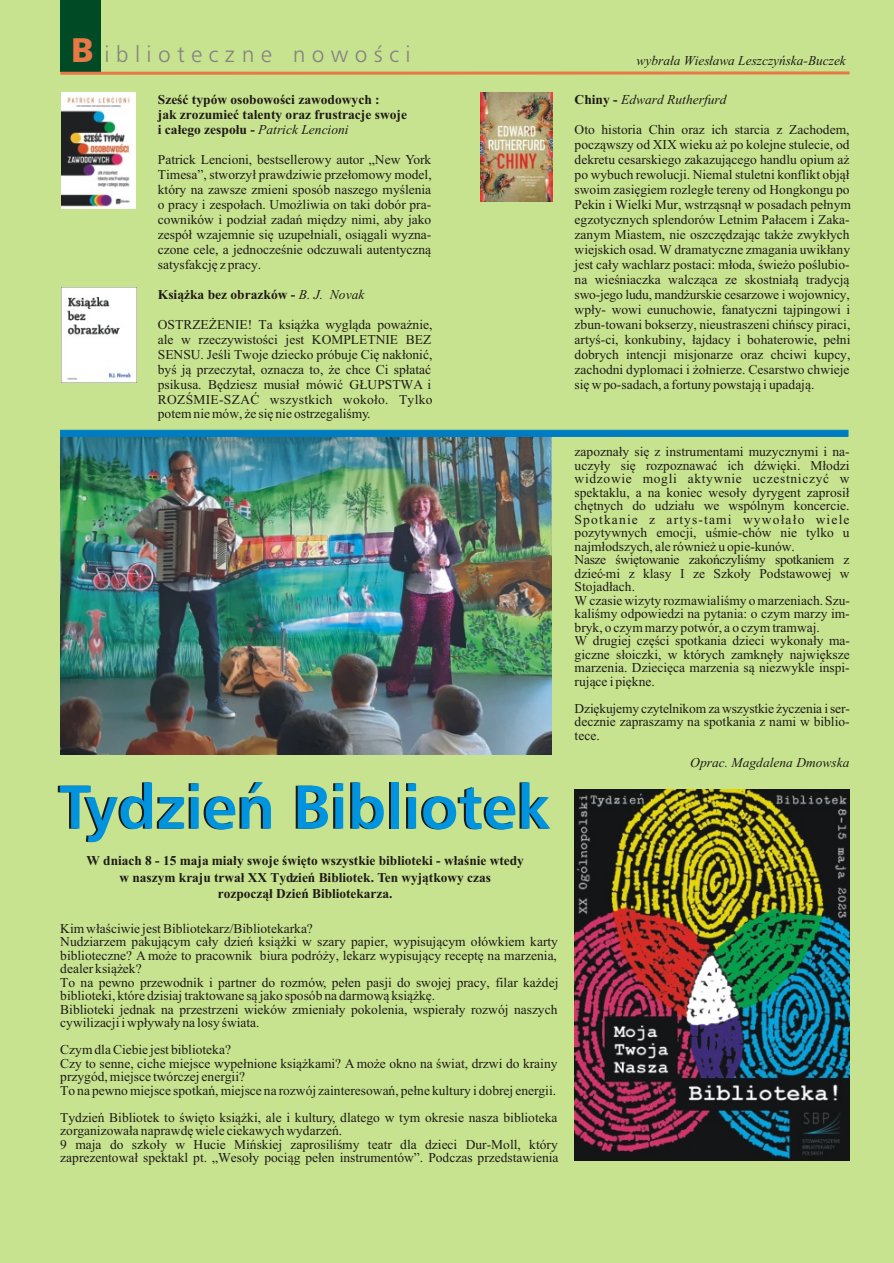
<style>
.page{position:relative;width:894px;height:1263px;background:#c7e38f}
.page>*{position:absolute;margin:0;border:0;box-sizing:border-box;transform-origin:0 0}
.t1{font:700 61.8px "G Frutiger IEE";color:#1f1a17}
.t2{font:22.8px "G Frutiger Lt IEE";letter-spacing:.28em;color:#858282}
.t3{font:13.5px/13.5px "Times New Roman CE";color:#1f1a17;text-align:justify}
.t4{font:700 13.5px/15px "Times New Roman CE";color:#1f1a17}
.t5{font:italic 13.5px "Times New Roman CE";color:#1f1a17}
.s1{font-family:"G Frutiger Bl IEE";font-weight:700;font-size:34.2px;color:#e87845}
.s2{font-weight:400;font-style:italic}
.s3{font-weight:700;font-style:normal}
</style>
<div class="page">
<div style="left:60px;top:0;width:41px;height:72px;background:#004a26"></div>
<svg style="left:60px;top:71px;width:790px;height:4px;background:#dd9156"></svg>
<img style="left:480px;top:92px;width:73px;height:110px">
<img style="left:61px;top:287px;width:76px;height:96px">
<img style="left:61px;top:93px;width:74px;height:116px">
<img style="left:575px;top:789px;width:275px;height:372px">
<img style="left:60px;top:437px;width:492px;height:318px">
<div style="left:60px;top:430px;width:788px;height:7px;background:#007dc2;border:1px solid #007dc2"></div>
<h2 class="t2" style="left:71px;top:44px;width:341px"><span class="s1">B</span> iblioteczne nowoœci</h2>
<p class="t4" style="left:158px;top:94px;width:251px">Szeœæ typów osobowoœci zawodowych :<br>jak zrozumieæ talenty oraz frustracje swoje i ca³ego zespo³u - <span class="s2">Patrick Lencioni</span></p>
<p class="t3" style="left:158px;top:154px;width:275px;line-height:15px">Patrick Lencioni, bestsellerowy autor „New York Timesa”, stworzy³ prawdziwie prze³omowy model, który na zawsze zmieni sposób naszego myœlenia o pracy i zespo³ach. Umo¿liwia on taki dobór pra&shy;cowników i podzia³ zadañ miêdzy nimi, aby jako zespó³ wzajemnie siê uzupe³niali, osi¹gali wyzna&shy;czone cele, a jednoczeœnie odczuwali autentyczn¹ satysfakcjê z pracy.</p>
<p class="t4" style="left:158px;top:288px;width:208px">Ksi¹¿ka bez obrazków - <span class="s2">B. J. Novak</span></p>
<p class="t3" style="left:158px;top:318px;width:276px;line-height:15px">OSTRZE¯ENIE! Ta ksi¹¿ka wygl¹da powa¿nie, ale w rzeczywistoœci jest KOMPLETNIE BEZ SENSU. Jeœli Twoje dziecko próbuje Ciê nak³oniæ, byœ j¹ przeczyta³, oznacza to, ¿e chce Ci sp³ataæ psikusa. Bêdziesz musia³ mówiæ G£UPSTWA i ROZŒMIE-SZAÆ wszystkich woko³o. Tylko potem nie mów, ¿e siê nie ostrzegaliœmy.</p>
<h1 class="t1" style="left:57px;top:782px;width:493px">Tydzieñ Bibliotek</h1>
<p class="t4" style="left:87px;top:854px;width:439px;line-height:16.5px;text-align:center">W dniach 8 - 15 maja mia³y swoje œwiêto wszystkie biblioteki - w³aœnie wtedy w naszym kraju trwa³ XX Tydzieñ Bibliotek. Ten wyj¹tkowy czas<br>rozpocz¹³ Dzieñ Bibliotekarza.</p>
<p class="t3" style="left:60px;top:923px;width:500px;text-align:left">Kim w³aœciwie jest Bibliotekarz/Bibliotekarka?<br>Nudziarzem pakuj¹cym ca³y dzieñ ksi¹¿ki w szary papier, wypisuj¹cym o³ówkiem karty biblioteczne? A mo¿e to pracownik biura podró¿y, lekarz wypisuj¹cy receptê na marzenia, dealer ksi¹¿ek?<br>To na pewno przewodnik i partner do rozmów, pe³en pasji do swojej pracy, filar ka¿dej biblioteki, które dzisiaj traktowane s¹ jako sposób na darmow¹ ksi¹¿kê.<br>Biblioteki jednak na przestrzeni wieków zmienia³y pokolenia, wspiera³y rozwój naszych cywilizacji i wp³ywa³y na losy œwiata.</p>
<p class="t3" style="left:60px;top:1044px;width:499px;text-align:left">Czym dla Ciebie jest biblioteka?<br>Czy to senne, ciche miejsce wype³nione ksi¹¿kami? A mo¿e okno na œwiat, drzwi do krainy przygód, miejsce twórczej energii?<br>To na pewno miejsce spotkañ, miejsce na rozwój zainteresowañ, pe³ne kultury i dobrej energii.</p>
<p class="t3" style="left:60px;top:1112px;width:500px;text-align:left">Tydzieñ Bibliotek to œwiêto ksi¹¿ki, ale i kultury, dlatego w tym okresie nasza biblioteka zorganizowa³a naprawdê wiele ciekawych wydarzeñ.<br>9 maja do szko³y w Hucie Miñskiej zaprosiliœmy teatr dla dzieci Dur-Moll, który zaprezentowa³ spektakl pt. „Weso³y poci¹g pe³en instrumentów”. Podczas przedstawienia</p>
<p class="t5" style="left:637px;top:56px;width:211px">wybra³a Wies³awa Leszczyñska-Buczek</p>
<p class="t5" style="left:575px;top:95px;width:153px"><span class="s3">Chiny -</span> Edward Rutherfurd</p>
<p class="t3" style="left:575px;top:124px;width:278px;line-height:15px">Oto historia Chin oraz ich starcia z Zachodem, pocz¹wszy od XIX wieku a¿ po kolejne stulecie, od dekretu cesarskiego zakazuj¹cego handlu opium a¿ po wybuch rewolucji. Niemal stuletni konflikt obj¹³ swoim zasiêgiem rozleg³e tereny od Hongkongu po Pekin i Wielki Mur, wstrz¹sn¹³ w posadach pe³nym egzotycznych splendorów Letnim Pa³acem i Zaka&shy;zanym Miastem, nie oszczêdzaj¹c tak¿e zwyk³ych wiejskich osad. W dramatyczne zmagania uwik³any jest ca³y wachlarz postaci: m³oda, œwie¿o poœlubio&shy;na wieœniaczka walcz¹ca ze skostnia³¹ tradycj¹ swo-jego ludu, mand¿urskie cesarzowe i wojownicy, wp³y- wowi eunuchowie, fanatyczni tajpingowi i zbun-towani bokserzy, nieustraszeni chiñscy piraci, artyœ-ci, konkubiny, ³ajdacy i bohaterowie, pe³ni dobrych intencji misjonarze oraz chciwi kupcy, zachodni dyplomaci i ¿o³nierze. Cesarstwo chwieje siê w po-sadach, a fortuny powstaj¹ i upadaj¹.</p>
<p class="t3" style="left:575px;top:446px;width:277px;text-align:left">zapozna³y siê z instrumentami muzycznymi i na&shy;uczy³y siê rozpoznawaæ ich dŸwiêki. M³odzi widzowie mogli aktywnie uczestniczyæ w spektaklu, a na koniec weso³y dyrygent zaprosi³ chêtnych do udzia³u we wspólnym koncercie.<br>Spotkanie z artys-tami wywo³a³o wiele pozytywnych emocji, uœmie-chów nie tylko u najm³odszych, ale równie¿ u opie-kunów.<br>Nasze œwiêtowanie zakoñczyliœmy spotkaniem z dzieæ-mi z klasy I ze Szko³y Podstawowej w Stojad³ach.<br>W czasie wizyty rozmawialiœmy o marzeniach. Szu&shy;kaliœmy odpowiedzi na pytania: o czym marzy im&shy;bryk, o czym marzy potwór, a o czym tramwaj.<br>W drugiej czêœci spotkania dzieci wykona³y ma&shy;giczne s³oiczki, w których zamknê³y najwiêksze marzenia. Dzieciêca marzenia s¹ niezwykle inspi&shy;ruj¹ce i piêkne.</p>
<p class="t3" style="left:575px;top:703px;width:277px">Dziêkujemy czytelnikom za wszystkie ¿yczenia i ser&shy;decznie zapraszamy na spotkania z nami w biblio&shy;tece.</p>
<p class="t5" style="left:690px;top:757px;width:161px">Oprac. Magdalena Dmowska</p>
</div>
